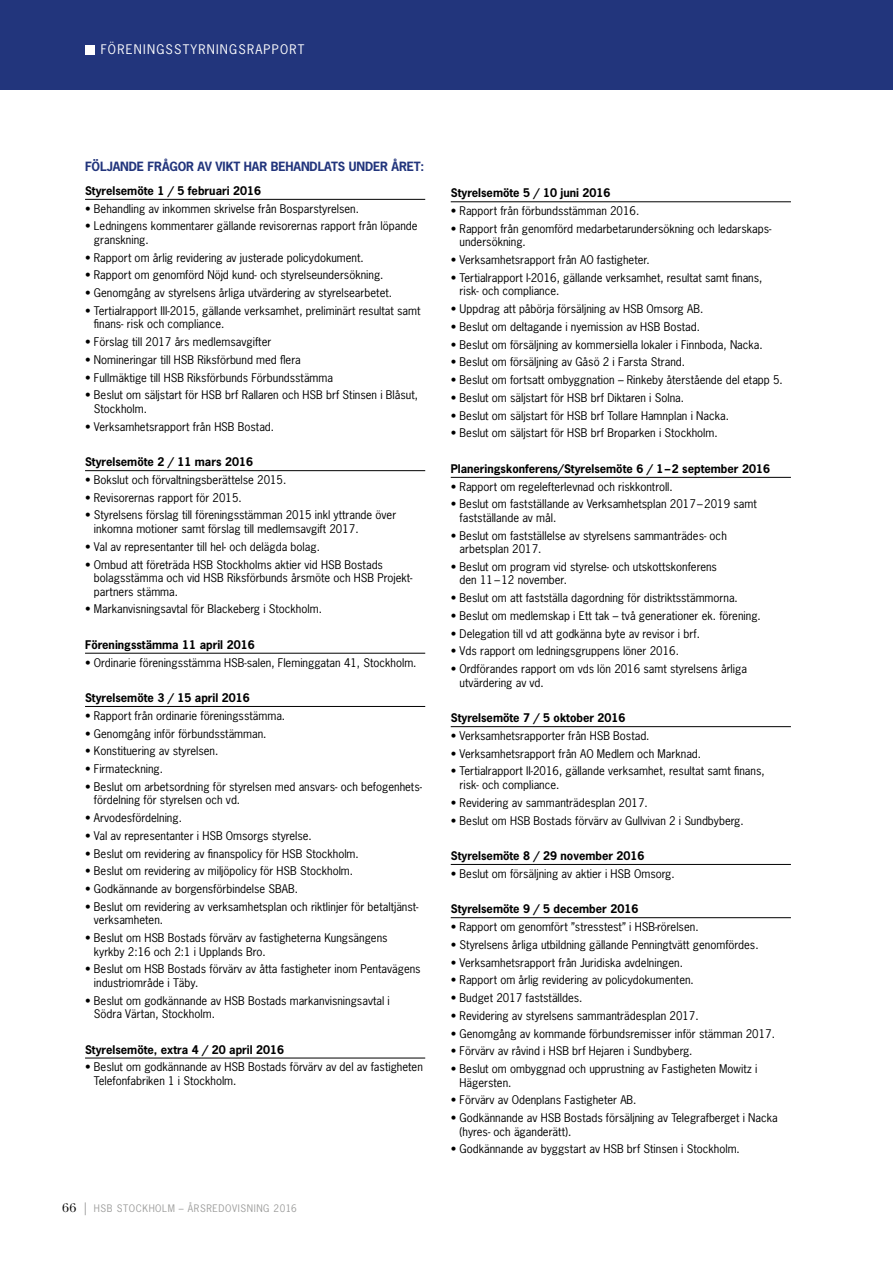
<style>
.page{position:relative;width:893px;height:1263px;background:#fff}
.page>*{position:absolute;margin:0;border:0;box-sizing:border-box;transform-origin:0 0}
.t1{font:12.45px "News Gothic Std";letter-spacing:.1em;color:#fff}
.t2{font:700 12px "News Gothic Std";letter-spacing:-.01em;color:#22357c}
.t3{font:11.25px/13.5px "News Gothic Std";color:#000}
.t4{font:700 11.25px "News Gothic Std";color:#000}
.t5{font:9.75px "News Gothic Std";letter-spacing:.06em;color:#9d9d9c}
.s1{font-family:"New Baskerville Std";font-size:12.75px;color:#000}
.s2{font-family:"New Baskerville Std";font-size:12.75px}
</style>
<div class="page">
<div style="left:0;top:0;width:893px;height:89px;background:#22357c"></div>
<div style="left:85px;top:45px;width:10px;height:9px;background:#fff"></div>
<hr style="left:85px;top:199px;width:340px;height:1px;background:#000">
<hr style="left:85px;top:470px;width:340px;height:1px;background:#000">
<hr style="left:85px;top:653px;width:340px;height:1px;background:#000">
<hr style="left:85px;top:706px;width:340px;height:1px;background:#000">
<hr style="left:85px;top:1058px;width:340px;height:1px;background:#000">
<hr style="left:451px;top:202px;width:340px;height:1px;background:#000">
<hr style="left:451px;top:477px;width:340px;height:1px;background:#000">
<hr style="left:451px;top:726px;width:340px;height:1px;background:#000">
<hr style="left:451px;top:864px;width:340px;height:1px;background:#000">
<hr style="left:451px;top:917px;width:340px;height:1px;background:#000">
<p class="t1" style="left:101px;top:42px;width:205px">FÖRENINGSSTYRNINGSRAPPORT</p>
<p class="t2" style="left:85px;top:158px;width:341px">FÖLJANDE FRÅGOR AV VIKT HAR BEHANDLATS UNDER ÅRET:</p>
<p class="t4" style="left:85px;top:183px;width:178px">Styrelsemöte 1 / 5 februari 2016</p>
<p class="t3" style="left:85px;top:202px;width:275px">• Behandling av inkommen skrivelse från Bosparstyrelsen.</p>
<p class="t3" style="left:94px;top:219px;width:325px;text-indent:-9px">• Ledningens kommentarer gällande revisorernas rapport från löpande granskning.</p>
<p class="t3" style="left:85px;top:251px;width:280px">• Rapport om årlig revidering av justerade policydokument.</p>
<p class="t3" style="left:85px;top:268px;width:300px">• Rapport om genomförd Nöjd kund- och styrelseundersökning.</p>
<p class="t3" style="left:85px;top:286px;width:309px">• Genomgång av styrelsens årliga utvärdering av styrelsearbetet.</p>
<p class="t3" style="left:94px;top:304px;width:328px;text-indent:-9px">• Tertialrapport III-2015, gällande verksamhet, preliminärt resultat samt finans- risk och compliance.</p>
<p class="t3" style="left:85px;top:335px;width:188px">• Förslag till 2017 års medlemsavgifter</p>
<p class="t3" style="left:85px;top:353px;width:217px">• Nomineringar till HSB Riksförbund med flera</p>
<p class="t3" style="left:85px;top:371px;width:250px">• Fullmäktige till HSB Riksförbunds Förbundsstämma</p>
<p class="t3" style="left:94px;top:388px;width:326px;text-indent:-9px">• Beslut om säljstart för HSB brf Rallaren och HSB brf Stinsen i Blåsut,<br>Stockholm.</p>
<p class="t3" style="left:85px;top:420px;width:191px">• Verksamhetsrapport från HSB Bostad.</p>
<p class="t4" style="left:85px;top:454px;width:170px">Styrelsemöte 2 / 11 mars 2016</p>
<p class="t3" style="left:85px;top:473px;width:203px">• Bokslut och förvaltningsberättelse 2015.</p>
<p class="t3" style="left:85px;top:491px;width:158px">• Revisorernas rapport för 2015.</p>
<p class="t3" style="left:94px;top:508px;width:304px;text-indent:-9px">• Styrelsens förslag till föreningsstämman 2015 inkl yttrande över inkomna motioner samt förslag till medlemsavgift 2017.</p>
<p class="t3" style="left:85px;top:540px;width:236px">• Val av representanter till hel- och delägda bolag.</p>
<p class="t3" style="left:94px;top:557px;width:320px;text-indent:-9px">• Ombud att företräda HSB Stockholms aktier vid HSB Bostads bolagsstämma och vid HSB Riksförbunds årsmöte och HSB Projekt&shy;partners stämma.</p>
<p class="t3" style="left:85px;top:602px;width:238px">• Markanvisningsavtal för Blackeberg i Stockholm.</p>
<p class="t4" style="left:85px;top:637px;width:171px">Föreningsstämma 11 april 2016</p>
<p class="t3" style="left:85px;top:655px;width:333px">• Ordinarie föreningsstämma HSB-salen, Fleminggatan 41, Stockholm.</p>
<p class="t4" style="left:85px;top:690px;width:166px">Styrelsemöte 3 / 15 april 2016</p>
<p class="t3" style="left:85px;top:709px;width:202px">• Rapport från ordinarie föreningsstämma.</p>
<p class="t3" style="left:85px;top:726px;width:183px">• Genomgång inför förbundsstämman.</p>
<p class="t3" style="left:85px;top:744px;width:135px">• Konstituering av styrelsen.</p>
<p class="t3" style="left:85px;top:762px;width:80px">• Firmateckning.</p>
<p class="t3" style="left:94px;top:780px;width:330px;text-indent:-9px">• Beslut om arbetsordning för styrelsen med ansvars- och befogenhets&shy;fördelning för styrelsen och vd.</p>
<p class="t3" style="left:85px;top:811px;width:98px">• Arvodesfördelning.</p>
<p class="t3" style="left:85px;top:829px;width:228px">• Val av representanter i HSB Omsorgs styrelse.</p>
<p class="t3" style="left:85px;top:846px;width:275px">• Beslut om revidering av finanspolicy för HSB Stockholm.</p>
<p class="t3" style="left:85px;top:864px;width:270px">• Beslut om revidering av miljöpolicy för HSB Stockholm.</p>
<p class="t3" style="left:85px;top:882px;width:215px">• Godkännande av borgensförbindelse SBAB.</p>
<p class="t3" style="left:94px;top:900px;width:326px;text-indent:-9px">• Beslut om revidering av verksamhetsplan och riktlinjer för betaltjänst&shy;verksamheten.</p>
<p class="t3" style="left:94px;top:931px;width:295px;text-indent:-9px">• Beslut om HSB Bostads förvärv av fastigheterna Kungsängens kyrkby 2:16 och 2:1 i Upplands Bro.</p>
<p class="t3" style="left:94px;top:962px;width:328px;text-indent:-9px">• Beslut om HSB Bostads förvärv av åtta fastigheter inom Pentavägens industriområde i Täby.</p>
<p class="t3" style="left:94px;top:993px;width:297px;text-indent:-9px">• Beslut om godkännande av HSB Bostads markanvisningsavtal i<br>Södra Värtan, Stockholm.</p>
<p class="t4" style="left:85px;top:1042px;width:201px">Styrelsemöte, extra 4 / 20 april 2016</p>
<p class="t3" style="left:94px;top:1060px;width:330px;text-indent:-9px">• Beslut om godkännande av HSB Bostads förvärv av del av fastigheten<br>Telefonfabriken 1 i Stockholm.</p>
<p class="t5" style="left:62px;top:1202px;width:236px"><span class="s1">66</span> <span class="s2">|</span> HSB STOCKHOLM – ÅRSREDOVISNING 2016</p>
<p class="t4" style="left:451px;top:186px;width:161px">Styrelsemöte 5 / 10 juni 2016</p>
<p class="t3" style="left:451px;top:204px;width:190px">• Rapport från förbundsstämman 2016.</p>
<p class="t3" style="left:460px;top:222px;width:313px;text-indent:-9px">• Rapport från genomförd medarbetarundersökning och ledarskaps&shy;undersökning.</p>
<p class="t3" style="left:451px;top:253px;width:201px">• Verksamhetsrapport från AO fastigheter.</p>
<p class="t3" style="left:460px;top:271px;width:304px;text-indent:-9px">• Tertialrapport I-2016, gällande verksamhet, resultat samt finans, risk- och compliance.</p>
<p class="t3" style="left:451px;top:302px;width:254px">• Uppdrag att påbörja försäljning av HSB Omsorg AB.</p>
<p class="t3" style="left:451px;top:320px;width:251px">• Beslut om deltagande i nyemission av HSB Bostad.</p>
<p class="t3" style="left:451px;top:338px;width:314px">• Beslut om försäljning av kommersiella lokaler i Finnboda, Nacka.</p>
<p class="t3" style="left:451px;top:355px;width:236px">• Beslut om försäljning av Gåsö 2 i Farsta Strand.</p>
<p class="t3" style="left:451px;top:373px;width:334px">• Beslut om fortsatt ombyggnation – Rinkeby återstående del etapp 5.</p>
<p class="t3" style="left:451px;top:391px;width:235px">• Beslut om säljstart för HSB brf Diktaren i Solna.</p>
<p class="t3" style="left:451px;top:409px;width:280px">• Beslut om säljstart för HSB brf Tollare Hamnplan i Nacka.</p>
<p class="t3" style="left:451px;top:426px;width:268px">• Beslut om säljstart för HSB brf Broparken i Stockholm.</p>
<p class="t4" style="left:451px;top:461px;width:321px">Planeringskonferens/Styrelsemöte 6 / 1–2 september 2016</p>
<p class="t3" style="left:451px;top:480px;width:224px">• Rapport om regelefterlevnad och riskkontroll.</p>
<p class="t3" style="left:460px;top:497px;width:299px;text-indent:-9px">• Beslut om fastställande av Verksamhetsplan 2017–2019 samt fastställande av mål.</p>
<p class="t3" style="left:460px;top:529px;width:269px;text-indent:-9px">• Beslut om fastställelse av styrelsens sammanträdes- och arbetsplan 2017.</p>
<p class="t3" style="left:460px;top:560px;width:259px;text-indent:-9px">• Beslut om program vid styrelse- och utskottskonferens den 11–12 november.</p>
<p class="t3" style="left:451px;top:591px;width:289px">• Beslut om att fastställa dagordning för distriktsstämmorna.</p>
<p class="t3" style="left:451px;top:609px;width:312px">• Beslut om medlemskap i Ett tak – två generationer ek. förening.</p>
<p class="t3" style="left:451px;top:627px;width:251px">• Delegation till vd att godkänna byte av revisor i brf.</p>
<p class="t3" style="left:451px;top:644px;width:230px">• Vds rapport om ledningsgruppens löner 2016.</p>
<p class="t3" style="left:460px;top:662px;width:289px;text-indent:-9px">• Ordförandes rapport om vds lön 2016 samt styrelsens årliga utvärdering av vd.</p>
<p class="t4" style="left:451px;top:710px;width:176px">Styrelsemöte 7 / 5 oktober 2016</p>
<p class="t3" style="left:451px;top:729px;width:200px">• Verksamhetsrapporter från HSB Bostad.</p>
<p class="t3" style="left:451px;top:747px;width:252px">• Verksamhetsrapport från AO Medlem och Marknad.</p>
<p class="t3" style="left:460px;top:764px;width:307px;text-indent:-9px">• Tertialrapport II-2016, gällande verksamhet, resultat samt finans, risk- och compliance.</p>
<p class="t3" style="left:451px;top:796px;width:198px">• Revidering av sammanträdesplan 2017.</p>
<p class="t3" style="left:451px;top:813px;width:294px">• Beslut om HSB Bostads förvärv av Gullvivan 2 i Sundbyberg.</p>
<p class="t4" style="left:451px;top:848px;width:195px">Styrelsemöte 8 / 29 november 2016</p>
<p class="t3" style="left:451px;top:867px;width:225px">• Beslut om försäljning av aktier i HSB Omsorg.</p>
<p class="t4" style="left:451px;top:901px;width:189px">Styrelsemöte 9 / 5 december 2016</p>
<p class="t3" style="left:451px;top:920px;width:249px">• Rapport om genomfört ”stresstest” i HSB-rörelsen.</p>
<p class="t3" style="left:451px;top:938px;width:309px">• Styrelsens årliga utbildning gällande Penningtvätt genomfördes.</p>
<p class="t3" style="left:451px;top:955px;width:234px">• Verksamhetsrapport från Juridiska avdelningen.</p>
<p class="t3" style="left:451px;top:973px;width:245px">• Rapport om årlig revidering av policydokumenten.</p>
<p class="t3" style="left:451px;top:991px;width:133px">• Budget 2017 fastställdes.</p>
<p class="t3" style="left:451px;top:1009px;width:249px">• Revidering av styrelsens sammanträdesplan 2017.</p>
<p class="t3" style="left:451px;top:1026px;width:326px">• Genomgång av kommande förbundsremisser inför stämman 2017.</p>
<p class="t3" style="left:451px;top:1044px;width:243px">• Förvärv av råvind i HSB brf Hejaren i Sundbyberg.</p>
<p class="t3" style="left:460px;top:1062px;width:299px;text-indent:-9px">• Beslut om ombyggnad och upprustning av Fastigheten Mowitz i<br>Hägersten.</p>
<p class="t3" style="left:451px;top:1093px;width:187px">• Förvärv av Odenplans Fastigheter AB.</p>
<p class="t3" style="left:460px;top:1111px;width:320px;text-indent:-9px">• Godkännande av HSB Bostads försäljning av Telegrafberget i Nacka (hyres- och äganderätt).</p>
<p class="t3" style="left:451px;top:1142px;width:291px">• Godkännande av byggstart av HSB brf Stinsen i Stockholm.</p>
</div>
